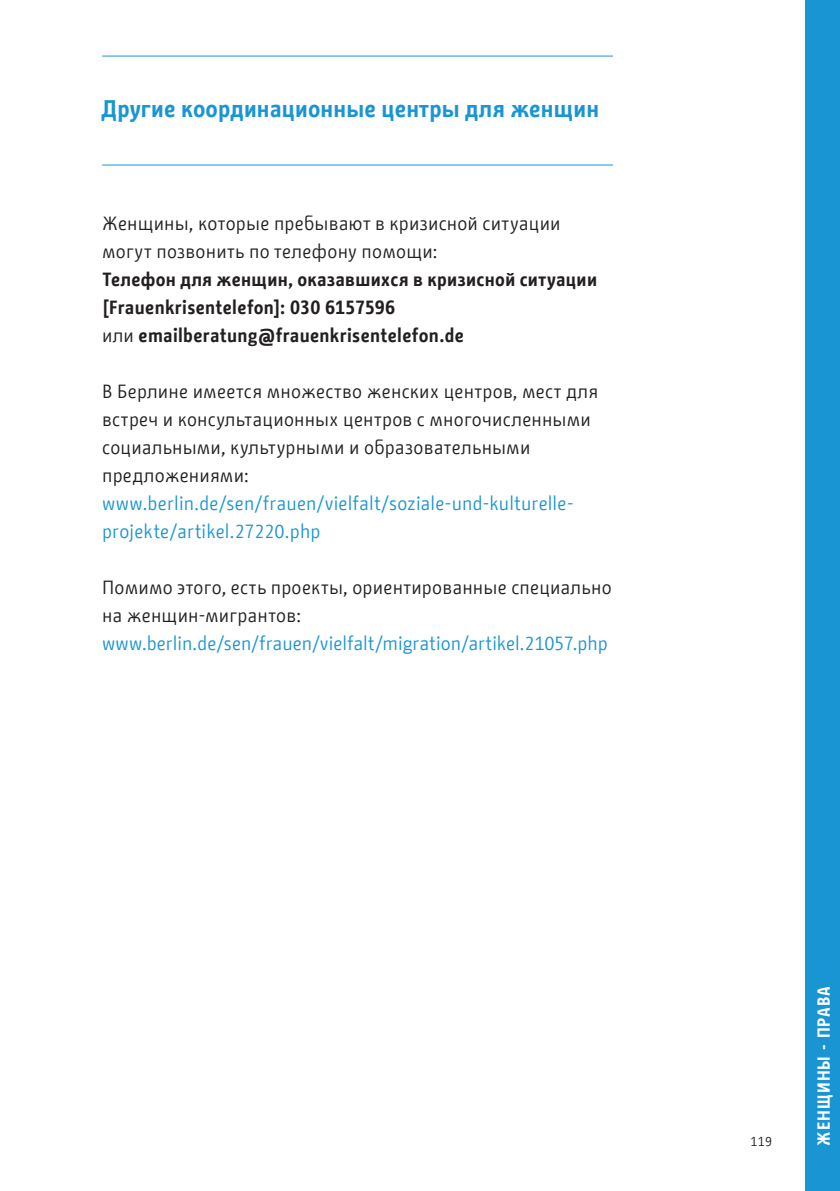
<style>
.page{position:relative;width:840px;height:1191px;background:#fff}
.page>*{position:absolute;margin:0;border:0;box-sizing:border-box;transform-origin:0 0}
.Russisch_-_Subheadli{font:700 24px "BMF Change";letter-spacing:.005em;color:#1a95d3}
.Russisch_-_Copy{font:19px/28px "BMF Change";letter-spacing:.015em;color:#231f20}
.Russisch_-_Copy-2{font:19px/28px "BMF Change";letter-spacing:.005em;color:#1a95d3}
.Russisch_-_Copy-3{font:700 19px/28px "BMF Change";letter-spacing:.015em;color:#231f20}
.t1{font:700 17.4px "BMF Change";letter-spacing:.055em;color:#fff}
.t2{font:13px "BMF Change";color:#231f20}
.s1{font-weight:400}
</style>
<div class="page">
<hr style="left:102px;top:56px;width:510px;height:1px;background:#1a95d3">
<div style="left:805px;top:0;width:34px;height:1191px;background:#1a95d3"></div>
<hr style="left:102px;top:165px;width:510px;height:1px;background:#1a95d3">
<h3 class="Russisch_-_Subheadli" style="left:102px;top:92px;width:498px">Другие координационные центры для женщин</h3>
<p class="Russisch_-_Copy" style="left:102px;top:209px;width:459px">Женщины, которые пребывают в кризисной ситуации могут позвонить по телефону помощи:</p>
<p class="Russisch_-_Copy-3" style="left:102px;top:265px;width:496px">Телефон для женщин, оказавшихся в кризисной ситуации [Frauenkrisentelefon]: 030 6157596<br><span class="s1">или</span> emailberatung@frauenkrisentelefon.de</p>
<p class="Russisch_-_Copy" style="left:102px;top:377px;width:497px">В Берлине имеется множество женских центров, мест для встреч и консультационных центров с многочисленными социальными, культурными и образовательными предложениями:</p>
<p class="Russisch_-_Copy-2" style="left:102px;top:489px;width:472px">www.berlin.de/sen/frauen/vielfalt/soziale-und-kulturelle&shy;projekte/artikel.27220.php</p>
<p class="Russisch_-_Copy" style="left:102px;top:573px;width:510px">Помимо этого, есть проекты, ориентированные специально на женщин-мигрантов:</p>
<p class="Russisch_-_Copy-2" style="left:102px;top:629px;width:506px">www.berlin.de/sen/frauen/vielfalt/migration/artikel.21057.php</p>
<p class="t2" style="left:750px;top:1131px;width:23px">119</p>
<p class="t1" style="left:810px;top:1145px;width:161px;rotate:-90deg">ЖЕНЩИНЫ - ПРАВА</p>
</div>
